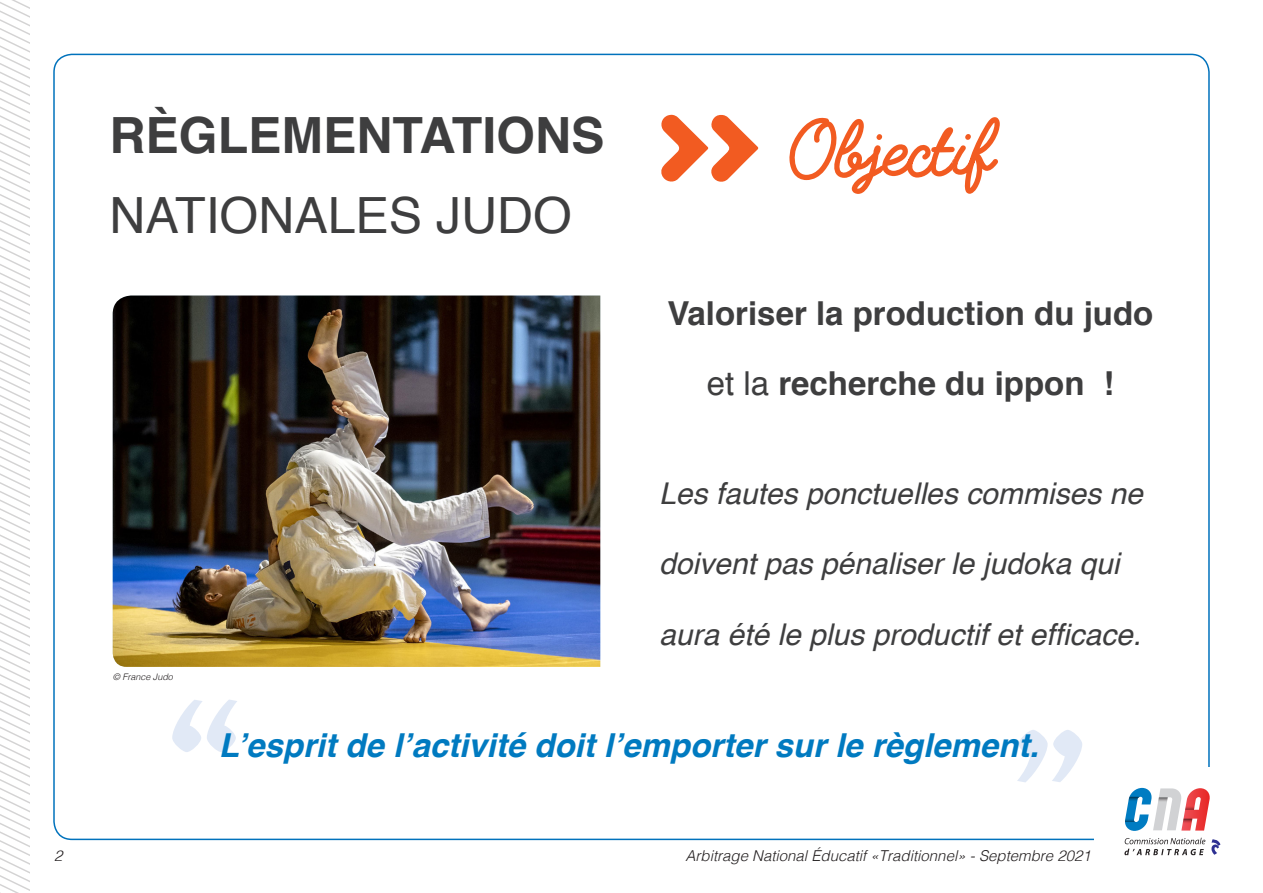
<style>
.page{position:relative;width:1263px;height:893px;background:#fff}
.page>*{position:absolute;margin:0;border:0;box-sizing:border-box;transform-origin:0 0}
.t1{font:700 49.95px "Helvetica";color:#3e3e3f}
.t2{font:49.95px "Helvetica";color:#3e3e3f}
.t3{font:italic 700 33px "Helvetica";color:#007ac0}
.t4{font:700 33px/70.5px "Helvetica";color:#3e3e3f;text-align:center}
.t5{font:italic 30px "Helvetica";color:#3e3e3f}
.t6{font:italic 300 15px "Helvetica";color:#231f20}
.t7{font:italic 300 9px "Helvetica";color:#231f20}
.s1{font-weight:400}
</style>
<div class="page">
<svg style="left:1125px;top:788px;width:85px;height:43px"></svg>
<svg style="left:1124px;top:838px;width:96px;height:17px"></svg>
<svg style="left:0;top:0;width:29px;height:893px"></svg>
<img style="left:113px;top:296px;width:487px;height:371px">
<svg style="left:661px;top:115px;width:98px;height:67px"></svg>
<svg style="left:172px;top:699px;width:65px;height:53px"></svg>
<svg style="left:1017px;top:730px;width:65px;height:52px"></svg>
<svg style="left:789px;top:117px;width:211px;height:77px"></svg>
<p class="t1" style="left:109px;top:95px;width:496px">RÈGLEMENTATIONS</p>
<p class="t2" style="left:109px;top:177px;width:464px">NATIONALES JUDO</p>
<p class="t7" style="left:113px;top:669px;width:62px">© France Judo</p>
<p class="t4" style="left:667px;top:278px;width:487px">Valoriser la production du judo <span class="s1">et la</span> recherche du ippon !</p>
<p class="t5" style="left:659px;top:470px;width:485px">Les fautes ponctuelles commises ne</p>
<p class="t5" style="left:659px;top:540px;width:462px">doivent pas pénaliser le judoka qui</p>
<p class="t5" style="left:659px;top:611px;width:483px">aura été le plus productif et efficace.</p>
<p class="t3" style="left:219px;top:718px;width:821px">L’esprit de l’activité doit l’emporter sur le règlement.</p>
<p class="t6" style="left:54px;top:843px;width:10px">2</p>
<p class="t6" style="left:685px;top:843px;width:407px">Arbitrage National Éducatif «Traditionnel» - Septembre 2021</p>
</div>
